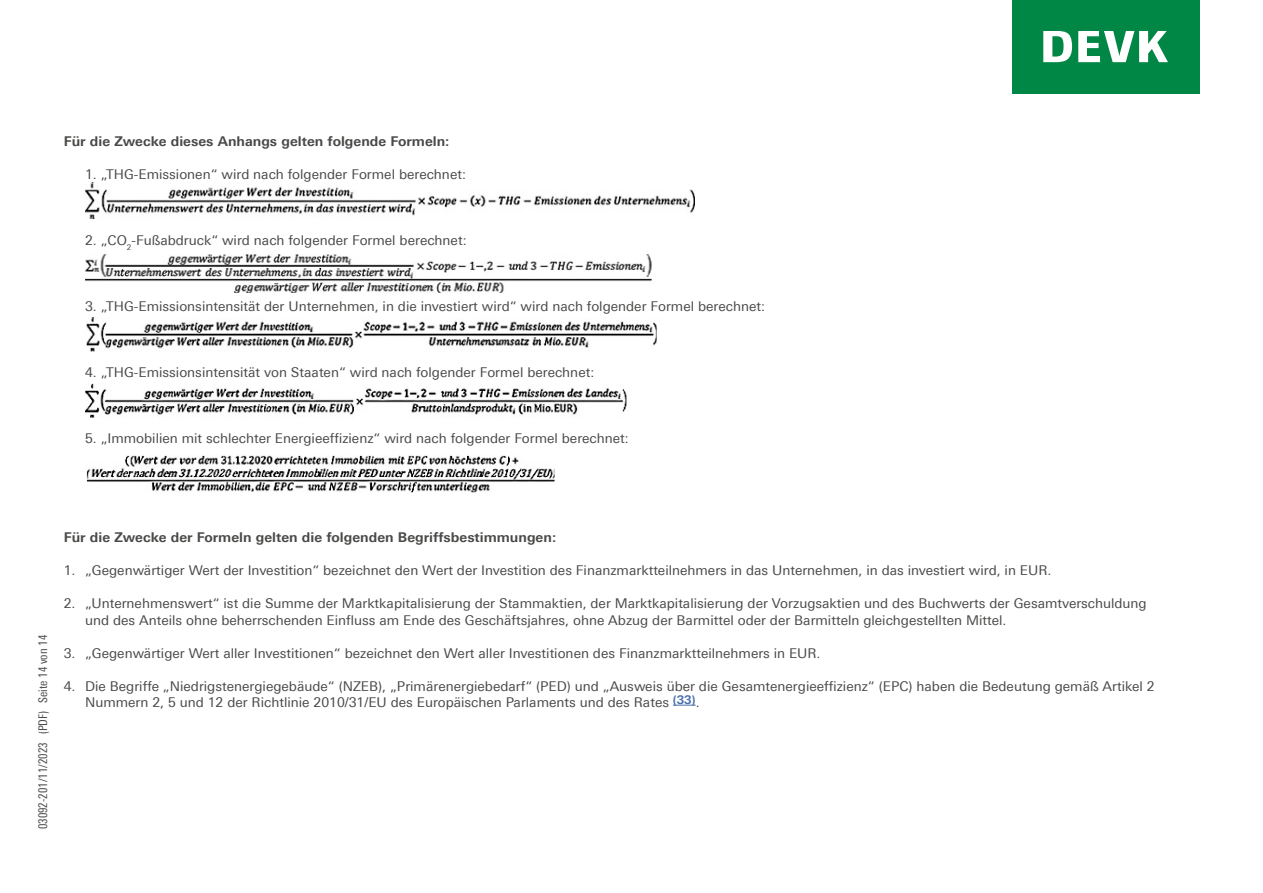
<style>
.page{position:relative;width:1263px;height:893px;background:#fff}
.page>*{position:absolute;margin:0;border:0;box-sizing:border-box;transform-origin:0 0}
.t1{font:13.5px/16.5px "Univers Next Pro";color:#494948}
.t2{font:700 13.5px "Univers Next Pro";color:#494948}
.t3{font:condensed 12px "Univers Next Pro";color:#494948}
</style>
<div class="page">
<div style="left:1012px;top:0;width:187px;height:93px;background:#008746"></div>
<svg style="left:1043px;top:31px;width:29px;height:31px"></svg>
<svg style="left:1078px;top:31px;width:90px;height:31px"></svg>
<svg style="left:673px;top:705px;width:23px;height:1px"></svg>
<img style="left:85px;top:182px;width:609px;height:37px">
<img style="left:85px;top:255px;width:567px;height:38px">
<img style="left:86px;top:317px;width:571px;height:35px">
<img style="left:85px;top:384px;width:542px;height:34px">
<img style="left:86px;top:455px;width:469px;height:38px">
<p class="t2" style="left:64px;top:133px;width:387px">Für die Zwecke dieses Anhangs gelten folgende Formeln:</p>
<p class="t1" style="left:85px;top:166px;width:382px">1. „THG-Emissionen“ wird nach folgender Formel berechnet:</p>
<p class="t1" style="left:85px;top:232px;width:383px">2. „CO<sub>2</sub>-Fußabdruck“ wird nach folgender Formel berechnet:</p>
<p class="t1" style="left:85px;top:298px;width:681px">3. „THG-Emissionsintensität der Unternehmen, in die investiert wird“ wird nach folgender Formel berechnet:</p>
<p class="t1" style="left:85px;top:364px;width:511px">4. „THG-Emissionsintensität von Staaten“ wird nach folgender Formel berechnet:</p>
<p class="t1" style="left:85px;top:430px;width:545px">5. „Immobilien mit schlechter Energieeffizienz“ wird nach folgender Formel berechnet:</p>
<p class="t3" style="left:36px;top:829px;width:196px;rotate:-90deg">03092-201/11/2023 (PDF) Seite 14 von 14</p>
<p class="t2" style="left:64px;top:529px;width:494px">Für die Zwecke der Formeln gelten die folgenden Begriffsbestimmungen:</p>
<p class="t1" style="left:64px;top:562px;width:989px">1. „Gegenwärtiger Wert der Investition“ bezeichnet den Wert der Investition des Finanzmarktteilnehmers in das Unternehmen, in das investiert wird, in EUR.</p>
<p class="t1" style="left:85px;top:595px;width:1063px;text-indent:-21px">2. „Unternehmenswert“ ist die Summe der Marktkapitalisierung der Stammaktien, der Marktkapitalisierung der Vorzugsaktien und des Buchwerts der Gesamtverschuldung und des Anteils ohne beherrschenden Einfluss am Ende des Geschäftsjahres, ohne Abzug der Barmittel oder der Barmitteln gleichgestellten Mittel.</p>
<p class="t1" style="left:64px;top:645px;width:758px">3. „Gegenwärtiger Wert aller Investitionen“ bezeichnet den Wert aller Investitionen des Finanzmarktteilnehmers in EUR.</p>
<p class="t1" style="left:85px;top:678px;width:1071px;text-indent:-21px">4. Die Begriffe „Niedrigstenergiegebäude“ (NZEB), „Primärenergiebedarf“ (PED) und „Ausweis über die Gesamtenergieeffizienz“ (EPC) haben die Bedeutung gemäß Artikel 2<br>Nummern 2, 5 und 12 der Richtlinie 2010/31/EU des Europäischen Parlaments und des Rates <sup>(33)</sup>.</p>
</div>
